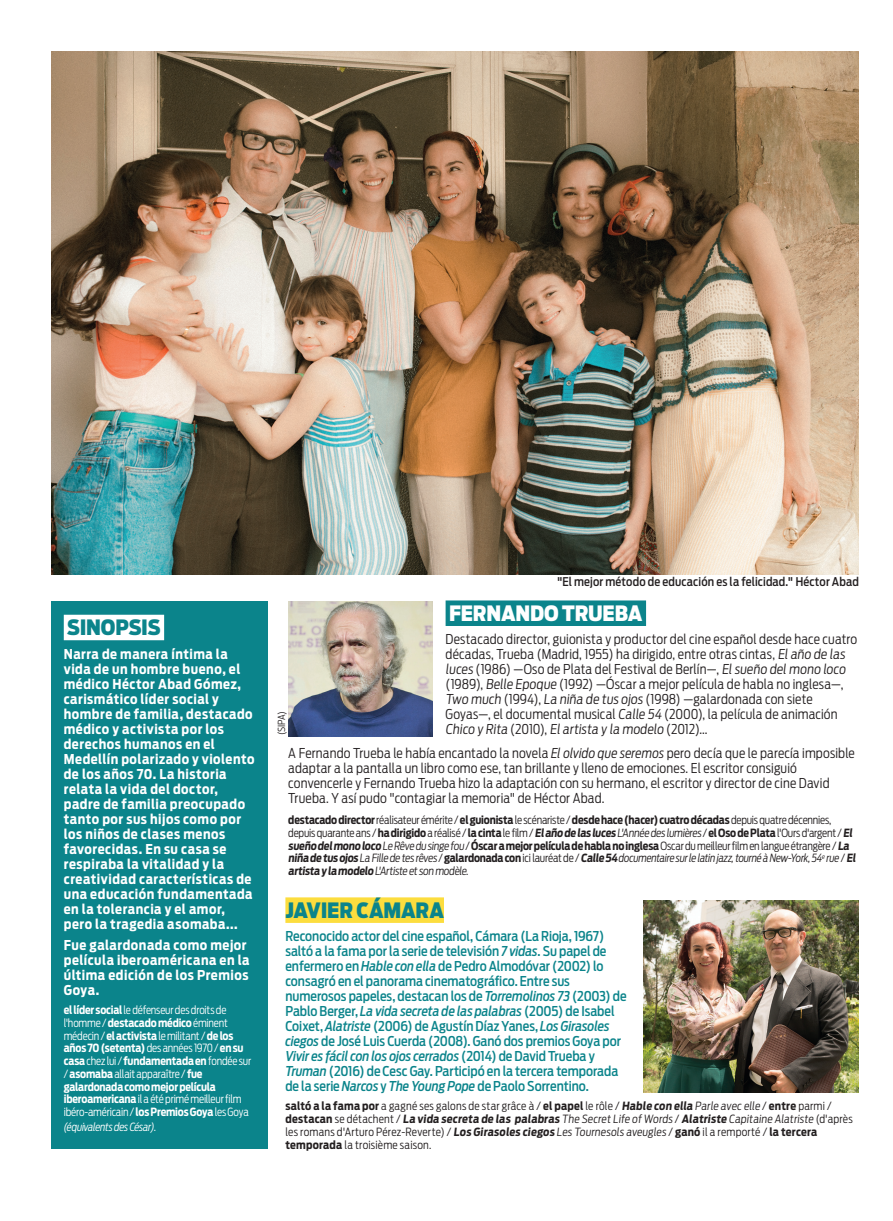
<style>
.page{position:relative;width:893px;height:1221px;background:#fff}
.page>*{position:absolute;margin:0;border:0;box-sizing:border-box;transform-origin:0 0}
.t1{font:900 21px "Antenna Cond";letter-spacing:-.01em;color:#0b848b}
.t2{font:900 21px "Antenna Cond";letter-spacing:-.01em;color:#fff}
.t3{font:300 13.5px/15px "Antenna Cond";letter-spacing:.01em;color:#231f20}
.t4{font:500 13.5px/15px "Antenna Cond";color:#0b848b}
.t5{font:700 13.5px/15px "Antenna Cond";letter-spacing:.04em;color:#fff}
.t6{font:500 12px "Antenna Cond";letter-spacing:.01em;color:#231f20}
.t7{font:300 11.25px/12.8px "Antenna Cond";letter-spacing:-.015em;color:#231f20}
.t8{font:300 11.25px/12.8px "Antenna Cond";letter-spacing:.015em;color:#231f20}
.t9{font:300 11.25px/12.8px "Antenna Cond";letter-spacing:-.015em;color:#fff}
.t10{font:italic 300 11.25px "Antenna Cond";letter-spacing:-.02em;color:#fff}
.t11{font:300 9.75px "Antenna Cond";color:#231f20}
.s1{font-weight:700}
.s2{font-style:normal}
.s3{font-style:italic}
</style>
<div class="page">
<div style="left:51px;top:600px;width:216px;height:548px;background:#0b848b"></div>
<div style="left:64px;top:614px;width:100px;height:26px;background:#fff"></div>
<div style="left:446px;top:600px;width:200px;height:26px;background:#0b848b"></div>
<div style="left:285px;top:897px;width:159px;height:25px;background:#fcdd3e"></div>
<img style="left:51px;top:51px;width:808px;height:523px">
<img style="left:288px;top:601px;width:145px;height:135px">
<img style="left:644px;top:900px;width:215px;height:192px">
<h1 class="t1" style="left:67px;top:614px;width:95px">SINOPSIS</h1>
<p class="t5" style="left:64px;top:646px;width:192px">Narra de manera íntima la vida de un hombre bueno, el médico Héctor Abad Gómez, carismático líder social y hombre de familia, destacado médico y activista por los derechos humanos en el<br>Medellín polarizado y violento de los años 70. La historia relata la vida del doctor, padre de familia preocupado tanto por sus hijos como por los niños de clases menos favorecidas. En su casa se respiraba la vitalidad y la creatividad características de una educación fundamentada en la tolerancia y el amor, pero la tragedia asomaba...</p>
<p class="t5" style="left:64px;top:937px;width:187px">Fue galardonada como mejor película iberoaméricana en la última edición de los Premios<br>Goya.</p>
<p class="t9" style="left:64px;top:1003px;width:189px"><span class="s1">el líder social</span> le défenseur des droits de l'homme / <span class="s1">destacado médico</span> éminent médecin / <span class="s1">el activista</span> le militant / <span class="s1">de los años 70 (setenta)</span> des années 1970 / <span class="s1">en su casa</span> chez lui / <span class="s1">fundamentada en</span> fondée sur / <span class="s1">asomaba</span> allait apparaître / <span class="s1">fue galardonada como mejor película iberoamericana</span> il a été primé meilleur film ibéro-américain / <span class="s1">los Premios Goya</span> les Goya</p>
<p class="t10" style="left:64px;top:1120px;width:94px">(équivalents des César)<span class="s2">.</span></p>
<p class="t6" style="left:557px;top:574px;width:303px">"El mejor método de educación es la felicidad." Héctor Abad</p>
<h1 class="t2" style="left:449px;top:600px;width:195px">FERNANDO TRUEBA</h1>
<p class="t3" style="left:446px;top:632px;width:413px">Destacado director, guionista y productor del cine español desde hace cuatro décadas, Trueba (Madrid, 1955) ha dirigido, entre otras cintas, Elaño de las luces (1986) —Oso de Plata del Festival de Berlín—, Elsueño delmono loco (1989), Belle Epoque (1992) —Óscar a mejor película de habla no inglesa—, Two much (1994), La niña de tus ojos (1998) —galardonada con siete Goyas—, el documental musical Calle 54 (2000), la película de animación Chico y Rita (2010), Elartista y la modelo (2012)...</p>
<p class="t3" style="left:288px;top:745px;width:568px">A Fernando Trueba le había encantado la novela <span class="s3">El olvido que seremos</span> pero decía que le parecía imposible adaptar a la pantalla un libro como ese, tan brillante y lleno de emociones. El escritor consiguió convencerle y Fernando Trueba hizo la adaptación con su hermano, el escritor y director de cine David Trueba. Y así pudo "contagiar la memoria" de Héctor Abad.</p>
<p class="t7" style="left:288px;top:813px;width:570px"><span class="s1">destacado director</span> réalisateur émérite / <span class="s1">el guionista</span> le scénariste / <span class="s1">desde hace (hacer) cuatro décadas</span> depuis quatre décennies, depuis quarante ans / <span class="s1">ha dirigido</span> a réalisé / <span class="s1">la cinta</span> le film / <span class="s1">Elaño de las luces</span> L'Année des lumières / <span class="s1">el Oso de Plata</span> l'Ours d'argent / <span class="s1">El sueño delmono loco</span> Le Rêve du singe fou / <span class="s1">Óscar a mejor película de habla no inglesa</span> Oscar du meilleur film en langue étrangère / <span class="s1">La niña de tus ojos</span> La Fille de tes rêves / <span class="s1">galardonada con</span> ici lauréat de / <span class="s1">Calle 54</span><span class="s3">documentaire sur le latin jazz, tourné à New-York, 54</span><sup>e</sup> <span class="s3">rue</span> / <span class="s1">El artista y la modelo</span> L'Artiste etson modèle.</p>
<h1 class="t1" style="left:285px;top:897px;width:160px">JAVIER CÁMARA</h1>
<p class="t4" style="left:285px;top:928px;width:343px">Reconocido actor del cine español, Cámara (La Rioja, 1967) saltó a la fama por la serie de televisión <span class="s3">7 vidas</span>. Su papel de enfermero en <span class="s3">Hable con ella</span> de Pedro Almodóvar (2002) lo consagró en el panorama cinematográfico. Entre sus numerosos papeles, destacan los de <span class="s3">Torremolinos 73</span> (2003) de Pablo Berger, <span class="s3">La vida secreta de las palabras</span> (2005) de Isabel Coixet, <span class="s3">Alatriste</span> (2006) de Agustín Díaz Yanes, <span class="s3">Los Girasoles ciegos</span> de José Luis Cuerda (2008). Ganó dos premios Goya por <span class="s3">Vivir es fácil con los ojos cerrados</span> (2014) de David Trueba y <span class="s3">Truman</span> (2016) de Cesc Gay. Participó en la tercera temporada de la serie <span class="s3">Narcos</span> y <span class="s3">The Young Pope</span> de Paolo Sorrentino.</p>
<p class="t8" style="left:285px;top:1099px;width:569px"><span class="s1">saltó a la fama por</span> a gagné ses galons de star grâce à / <span class="s1">el papel</span> le rôle / <span class="s1">Hable con ella</span> Parle avec elle / <span class="s1">entre</span> parmi / <span class="s1">destacan</span> se détachent / <span class="s1">La vida secreta de las palabras</span> The Secret Life of Words / <span class="s1">Alatriste</span> Capitaine Alatriste (d'après les romans d'Arturo Pérez-Reverte) / <span class="s1">Los Girasoles ciegos</span> Les Tournesols aveugles / <span class="s1">ganó</span> il a remporté / <span class="s1">la tercera temporada</span> la troisième saison.</p>
<p class="t11" style="left:276px;top:735px;width:26px;rotate:-90deg">(SIPA)</p>
</div>
